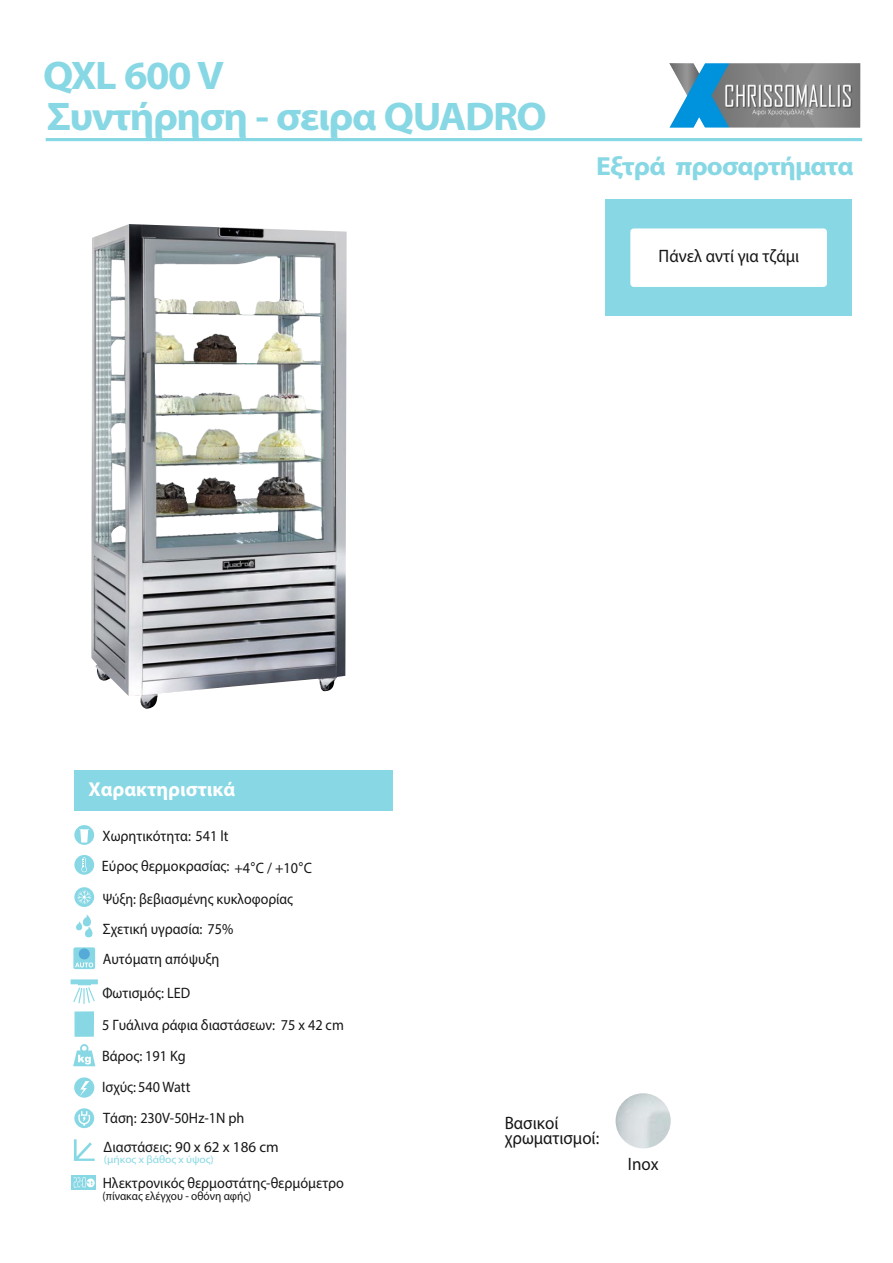
<style>
.page{position:relative;width:893px;height:1263px;background:#fff}
.page>*{position:absolute;margin:0;border:0;box-sizing:border-box;transform-origin:0 0}
.t1{font:700 40.05px "Myriad Pro";letter-spacing:-.035em;color:#87d8e4;scale:1.05 1}
.t2{font:700 26.25px "Myriad Pro";letter-spacing:-.03em;color:#87d8e4;scale:1.05 1}
.t3{font:700 20.1px "Myriad Pro";color:#fff}
.t4{font:18px/14.5px "Myriad Pro";color:#151616;scale:.94 1}
.t5{font:15.15px/30.9px "Myriad Pro";color:#151616;scale:.94 1}
.t6{font:15.15px/30.2px "Myriad Pro";color:#151616;scale:.92 1}
.t7{font:12px "Myriad Pro";color:#151616;scale:.94 1}
.t8{font:10.8px "Myriad Pro";color:#87d8e4;scale:1.06 1}
.t9{font:700 2.85px "Arial";color:#87d8e4}
.s1{font-family:"Gautami"}
</style>
<div class="page">
<hr style="left:46px;top:138px;width:816px;height:3px;background:#87d8e4">
<div style="left:74px;top:770px;width:319px;height:41px;background:#87d8e4"></div>
<img style="left:669px;top:63px;width:191px;height:65px">
<svg style="left:72px;top:1175px;width:24px;height:15px"></svg>
<svg style="left:73px;top:1177px;width:20px;height:11px"></svg>
<svg style="left:616px;top:1093px;width:55px;height:55px"></svg>
<svg style="left:73px;top:1044px;width:22px;height:22px"></svg>
<div style="left:74px;top:1077px;width:20px;height:21px;background:#87d8e4;border-radius:50%"></div>
<svg style="left:80px;top:1081px;width:9px;height:15px"></svg>
<svg style="left:74px;top:1108px;width:20px;height:20px"></svg>
<svg style="left:78px;top:1111px;width:12px;height:15px"></svg>
<svg style="left:74px;top:1139px;width:21px;height:22px"></svg>
<svg style="left:76px;top:914px;width:17px;height:23px"></svg>
<div style="left:74px;top:825px;width:20px;height:20px;background:#87d8e4;border-radius:50%"></div>
<svg style="left:79px;top:829px;width:10px;height:13px"></svg>
<svg style="left:74px;top:887px;width:20px;height:20px"></svg>
<svg style="left:77px;top:890px;width:14px;height:14px"></svg>
<div style="left:74px;top:855px;width:20px;height:20px;background:#87d8e4;border-radius:50%"></div>
<svg style="left:81px;top:857px;width:6px;height:15px"></svg>
<div style="left:73px;top:947px;width:22px;height:22px;background:#87d8e4;border-radius:2px"></div>
<div style="left:79px;top:948px;width:11px;height:11px;background:#56aad7;border-radius:50%"></div>
<svg style="left:75px;top:962px;width:18px;height:5px"></svg>
<svg style="left:71px;top:979px;width:27px;height:25px"></svg>
<div style="left:74px;top:1011px;width:20px;height:26px;background:#87d8e4"></div>
<img style="left:91px;top:224px;width:256px;height:485px">
<div style="left:605px;top:199px;width:247px;height:117px;background:#87d8e4"></div>
<div style="left:627px;top:225px;width:203px;height:65px;background:#fff;border:3px solid #87d8e4;border-radius:5px"></div>
<h1 class="t1" style="left:43px;top:59px;width:173px">QXL 600 V</h1>
<h1 class="t1" style="left:47px;top:100px;width:478px">Συντήρηση - σειρα QUADRO</h1>
<h2 class="t2" style="left:596px;top:156px;width:247px">Εξτρά προσαρτήματα</h2>
<p class="t4" style="left:659px;top:251px;width:151px">Πάνελ αντί για τζάμι</p>
<h3 class="t3" style="left:89px;top:780px;width:148px">Χαρακτηριστικά</h3>
<p class="t5" style="left:102px;top:822px;width:225px">Χωρητικότητα: 541 lt<br>Εύρος θερμοκρασίας: +4<span class="s1">°</span>C / +10<span class="s1">°</span>C</p>
<p class="t6" style="left:103px;top:885px;width:208px">Ψύξη: βεβιασμένης κυκλοφορίας<br>Σχετική υγρασία: 75%<br>Αυτόματη απόψυξη</p>
<p class="t5" style="left:102px;top:978px;width:95px">Φωτισμός: LED</p>
<p class="t5" style="left:102px;top:1011px;width:259px">5 Γυάλινα ράφια διαστάσεων: 75 x 42 cm</p>
<p class="t9" style="left:88px;top:1182px;width:4px">C</p>
<p class="t5" style="left:102px;top:1042px;width:153px">Βάρος: 191 Kg<br>Ισχύς: 540 Watt<br>Τάση: 230V-50Hz-1N ph</p>
<p class="t5" style="left:104px;top:1132px;width:188px">Διαστάσεις: 90 x 62 x 186 cm</p>
<p class="t8" style="left:104px;top:1155px;width:105px">(μήκος x βάθος x ύψος)</p>
<p class="t5" style="left:103px;top:1169px;width:258px">Ηλεκτρονικός θερμοστάτης-θερμόμετρο</p>
<p class="t7" style="left:103px;top:1191px;width:160px">(πίνακας ελέγχου - οθόνη αφής)</p>
<p class="t4" style="left:505px;top:1117px;width:102px">Βασικοί χρωματισμοί:</p>
<p class="t4" style="left:628px;top:1158px;width:34px">Inox</p>
</div>
